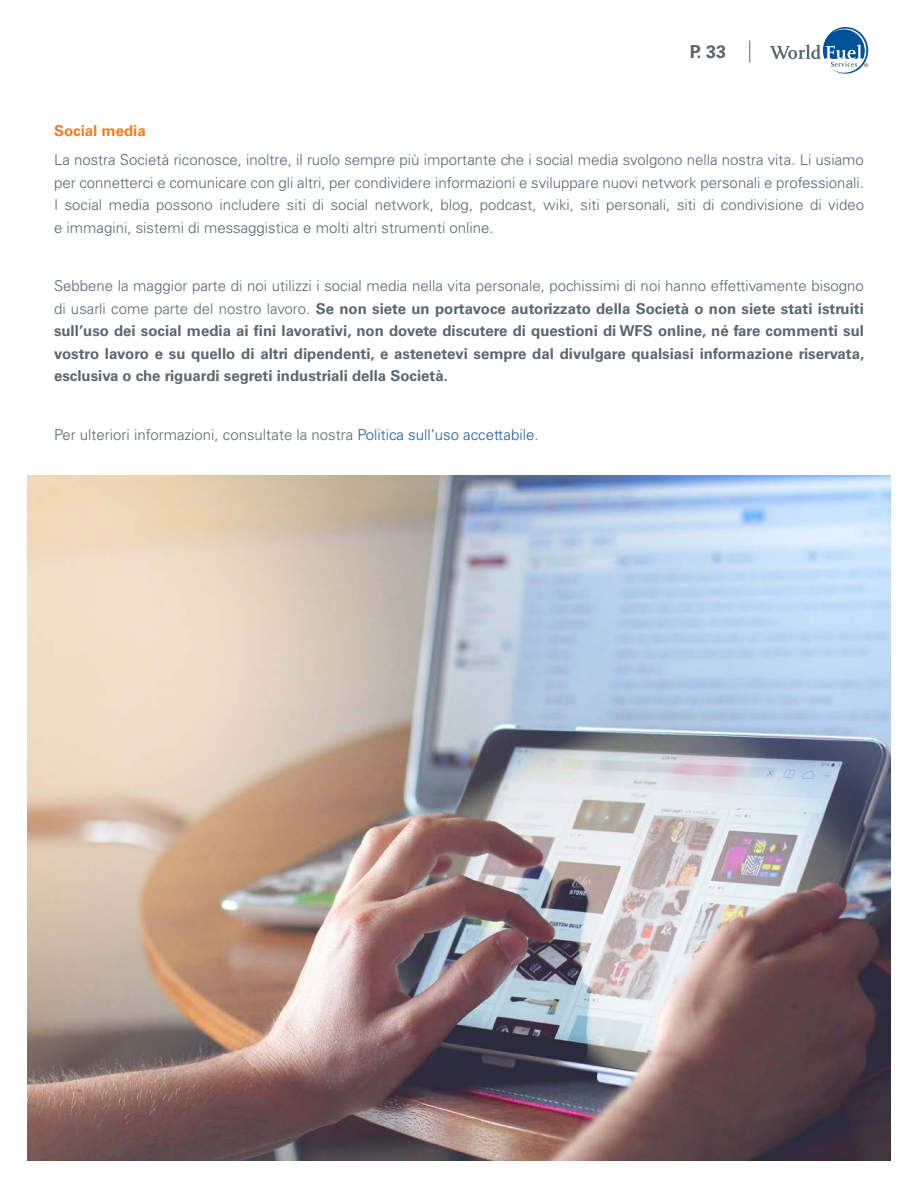
<style>
.page{position:relative;width:918px;height:1188px;background:#fff}
.page>*{position:absolute;margin:0;border:0;box-sizing:border-box;transform-origin:0 0}
.t1{font:700 18px "Univers LT Std";color:#5b6670}
.t2{font:700 15px/22.5px "Univers LT Std";color:#5b6670;text-align:justify}
.t3{font:300 15px/22.5px "Univers LT Std";color:#5b6670;text-align:justify}
.t4{font:700 15px "Univers LT Std";color:#f57a21}
.s1{font-weight:300}
.s2{color:#215e9e}
</style>
<div class="page">
<svg style="left:770px;top:27px;width:98px;height:47px"></svg>
<svg style="left:749px;top:41px;width:1px;height:22px"></svg>
<img style="left:27px;top:475px;width:864px;height:686px">
<p class="t1" style="left:690px;top:41px;width:38px">P. 33</p>
<p class="t4" style="left:54px;top:122px;width:93px">Social media</p>
<p class="t3" style="left:54px;top:149px;width:812px">La nostra Società riconosce, inoltre, il ruolo sempre più importante che i social media svolgono nella nostra vita. Li usiamo per connetterci e comunicare con gli altri, per condividere informazioni e sviluppare nuovi network personali e professionali.<br>I social media possono includere siti di social network, blog, podcast, wiki, siti personali, siti di condivisione di video e immagini, sistemi di messaggistica e molti altri strumenti online.</p>
<p class="t2" style="left:54px;top:275px;width:812px"><span class="s1">Sebbene la maggior parte di noi utilizzi i social media nella vita personale, pochissimi di noi hanno effettivamente bisogno di usarli come parte del nostro lavoro.</span> Se non siete un portavoce autorizzato della Società o non siete stati istruiti sull’uso dei social media ai fini lavorativi, non dovete discutere di questioni di WFS online, né fare commenti sul vostro lavoro e su quello di altri dipendenti, e astenetevi sempre dal divulgare qualsiasi informazione riservata, esclusiva o che riguardi segreti industriali della Società.</p>
<p class="t3" style="left:54px;top:423px;width:486px">Per ulteriori informazioni, consultate la nostra <span class="s2">Politica sull’uso accettabile</span>.</p>
</div>
